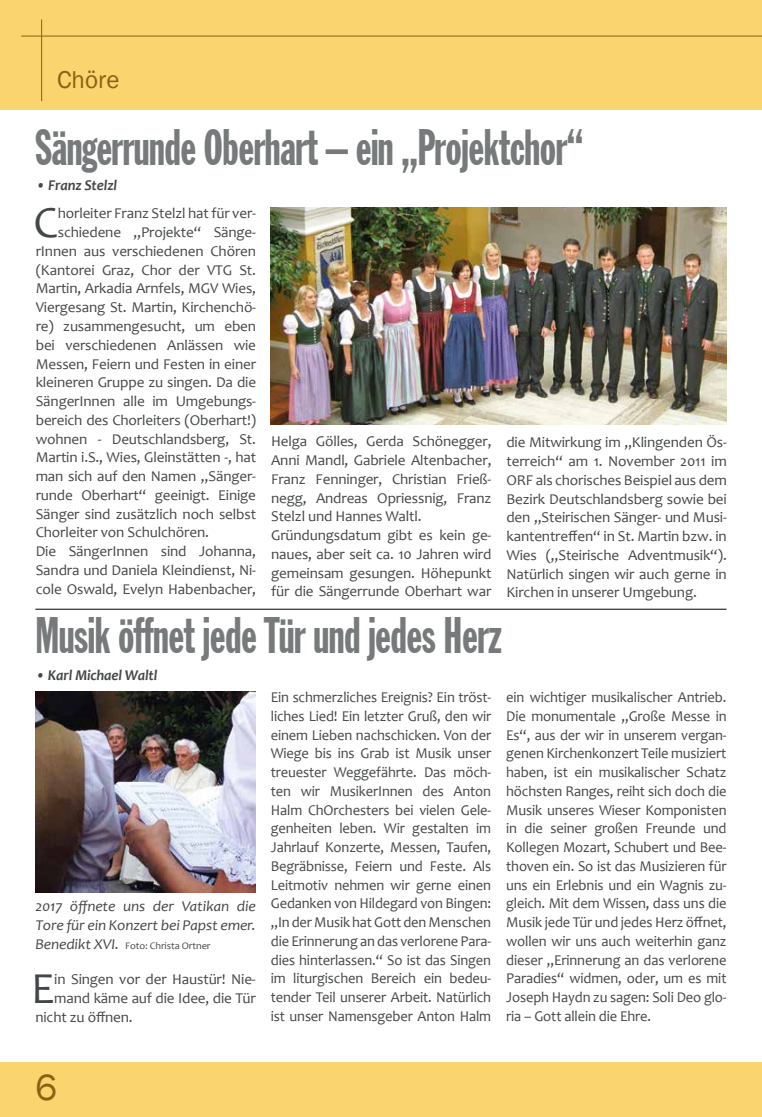
<style>
.page{position:relative;width:762px;height:1117px;background:#fff}
.page>*{position:absolute;margin:0;border:0;box-sizing:border-box;transform-origin:0 0}
.t1{font:extra-condensed 50px "Franklin Gothic";letter-spacing:-.01em;color:#777a7b;scale:.89 1}
.t2{font:44.5px "Candara";color:#444749}
.t3{font:37.5px "Franklin Gothic";color:#8b6112}
.t4{font:25px "Franklin Gothic";color:#8b6112}
.t5{font:15px/18.8px "Candara";letter-spacing:-.01em;color:#444749;text-align:justify}
.t6{font:italic 15px/18.8px "Candara";letter-spacing:-.01em;color:#444749;scale:1.04 1}
.t7{font:italic 700 15px "Candara";letter-spacing:-.01em;color:#444749}
.t8{font:10px "Candara";letter-spacing:-.01em;color:#444749;scale:1.04 1}
.s1{font-style:italic;font-size:15px}
</style>
<div class="page">
<div style="left:0;top:0;width:762px;height:110px;background:#fad46f"></div>
<hr style="left:21px;top:36px;width:741px;height:1px;background:#8b6112">
<hr style="left:41px;top:19px;width:1px;height:82px;background:#8b6112">
<div style="left:0;top:1062px;width:762px;height:54px;background:#fad46f"></div>
<hr style="left:35px;top:609px;width:691px;height:1px;background:#000">
<img style="left:35px;top:691px;width:221px;height:201px">
<img style="left:270px;top:207px;width:456px;height:217px">
<h3 class="t4" style="left:57px;top:65px;width:64px">Chöre</h3>
<h1 class="t1" style="left:35px;top:121px;width:617px">Sängerrunde Oberhart – ein „Projektchor“</h1>
<p class="t7" style="left:36px;top:175px;width:83px">• Franz Stelzl</p>
<h2 class="t2" style="left:34px;top:195px;width:26px">C</h2>
<p class="t5" style="left:58px;top:204px;width:200px">horleiter Franz Stelzl hat für ver-</p>
<p class="t5" style="left:58px;top:223px;width:200px">schiedene „Projekte“ Sänge-</p>
<p class="t5" style="left:36px;top:241px;width:222px">rInnen aus verschiedenen Chören</p>
<p class="t5" style="left:36px;top:260px;width:222px">(Kantorei Graz, Chor der VTG St.</p>
<p class="t5" style="left:36px;top:279px;width:222px">Martin, Arkadia Arnfels, MGV Wies,</p>
<p class="t5" style="left:36px;top:298px;width:222px">Viergesang St. Martin, Kirchenchö-</p>
<p class="t5" style="left:36px;top:316px;width:222px">re) zusammengesucht, um eben</p>
<p class="t5" style="left:36px;top:335px;width:222px">bei verschiedenen Anlässen wie</p>
<p class="t5" style="left:36px;top:354px;width:222px">Messen, Feiern und Festen in einer</p>
<p class="t5" style="left:36px;top:373px;width:222px">kleineren Gruppe zu singen. Da die</p>
<p class="t5" style="left:36px;top:391px;width:222px">SängerInnen alle im Umgebungs-</p>
<p class="t5" style="left:36px;top:410px;width:222px">bereich des Chorleiters (Oberhart!)</p>
<p class="t5" style="left:36px;top:429px;width:222px">wohnen - Deutschlandsberg, St.</p>
<p class="t5" style="left:36px;top:448px;width:222px">Martin i.S., Wies, Gleinstätten -, hat</p>
<p class="t5" style="left:36px;top:466px;width:222px">man sich auf den Namen „Sänger-</p>
<p class="t5" style="left:36px;top:485px;width:222px">runde Oberhart“ geeinigt. Einige</p>
<p class="t5" style="left:36px;top:504px;width:222px">Sänger sind zusätzlich noch selbst</p>
<p class="t5" style="left:36px;top:523px;width:175px">Chorleiter von Schulchören.</p>
<p class="t5" style="left:36px;top:541px;width:222px">Die SängerInnen sind Johanna,</p>
<p class="t5" style="left:36px;top:560px;width:222px">Sandra und Daniela Kleindienst, Ni-</p>
<p class="t5" style="left:36px;top:579px;width:222px">cole Oswald, Evelyn Habenbacher,</p>
<p class="t5" style="left:271px;top:431px;width:222px;text-align:left">Helga Gölles, Gerda Schönegger,<br>Anni Mandl, Gabriele Altenbacher,<br>Franz Fenninger, Christian Frieß&shy;negg, Andreas Opriessnig, Franz<br>Stelzl und Hannes Waltl.<br>Gründungsdatum gibt es kein ge&shy;naues, aber seit ca. 10 Jahren wird gemeinsam gesungen. Höhepunkt für die Sängerrunde Oberhart war</p>
<p class="t5" style="left:506px;top:433px;width:222px">die Mitwirkung im „Klingenden Ös&shy;terreich“ am 1. November 2011 im ORF als chorisches Beispiel aus dem Bezirk Deutschlandsberg sowie bei den „Steirischen Sänger- und Musi&shy;kantentreffen“ in St. Martin bzw. in Wies („Steirische Adventmusik“).<br>Natürlich singen wir auch gerne in Kirchen in unserer Umgebung.</p>
<h1 class="t1" style="left:35px;top:608px;width:525px">Musik öffnet jede Tür und jedes Herz</h1>
<p class="t7" style="left:35px;top:665px;width:124px">• Karl Michael Waltl</p>
<p class="t6" style="left:35px;top:896px;width:213px">2017 öffnete uns der Vatikan die<br>Tore für ein Konzert bei Papst emer.</p>
<p class="t8" style="left:35px;top:938px;width:170px"><span class="s1">Benedikt XVI.</span> Foto: Christa Ortner</p>
<h2 class="t2" style="left:31px;top:960px;width:25px">E</h2>
<p class="t5" style="left:54px;top:969px;width:203px">in Singen vor der Haustür! Nie-</p>
<p class="t5" style="left:54px;top:988px;width:203px">mand käme auf die Idee, die Tür</p>
<p class="t5" style="left:35px;top:1007px;width:99px">nicht zu öffnen.</p>
<p class="t5" style="left:271px;top:687px;width:222px">Ein schmerzliches Ereignis? Ein tröst&shy;liches Lied! Ein letzter Gruß, den wir einem Lieben nachschicken. Von der Wiege bis ins Grab ist Musik unser treuester Weggefährte. Das möch&shy;ten wir MusikerInnen des Anton Halm ChOrchesters bei vielen Gele&shy;genheiten leben. Wir gestalten im Jahrlauf Konzerte, Messen, Taufen, Begräbnisse, Feiern und Feste. Als Leitmotiv nehmen wir gerne einen Gedanken von Hildegard von Bingen: „In der Musik hat Gott den Menschen die Erinnerung an das verlorene Para&shy;dies hinterlassen.“ So ist das Singen im liturgischen Bereich ein bedeu&shy;tender Teil unserer Arbeit. Natürlich ist unser Namensgeber Anton Halm</p>
<p class="t5" style="left:506px;top:687px;width:222px">ein wichtiger musikalischer Antrieb.<br>Die monumentale „Große Messe in Es“, aus der wir in unserem vergan&shy;genen Kirchenkonzert Teile musiziert haben, ist ein musikalischer Schatz höchsten Ranges, reiht sich doch die Musik unseres Wieser Komponisten in die seiner großen Freunde und Kollegen Mozart, Schubert und Bee&shy;thoven ein. So ist das Musizieren für uns ein Erlebnis und ein Wagnis zu&shy;gleich. Mit dem Wissen, dass uns die Musik jede Tür und jedes Herz öffnet, wollen wir uns auch weiterhin ganz dieser „Erinnerung an das verlorene Paradies“ widmen, oder, um es mit Joseph Haydn zu sagen: Soli Deo glo&shy;ria – Gott allein die Ehre.</p>
<h3 class="t3" style="left:35px;top:1063px;width:23px">6</h3>
</div>
